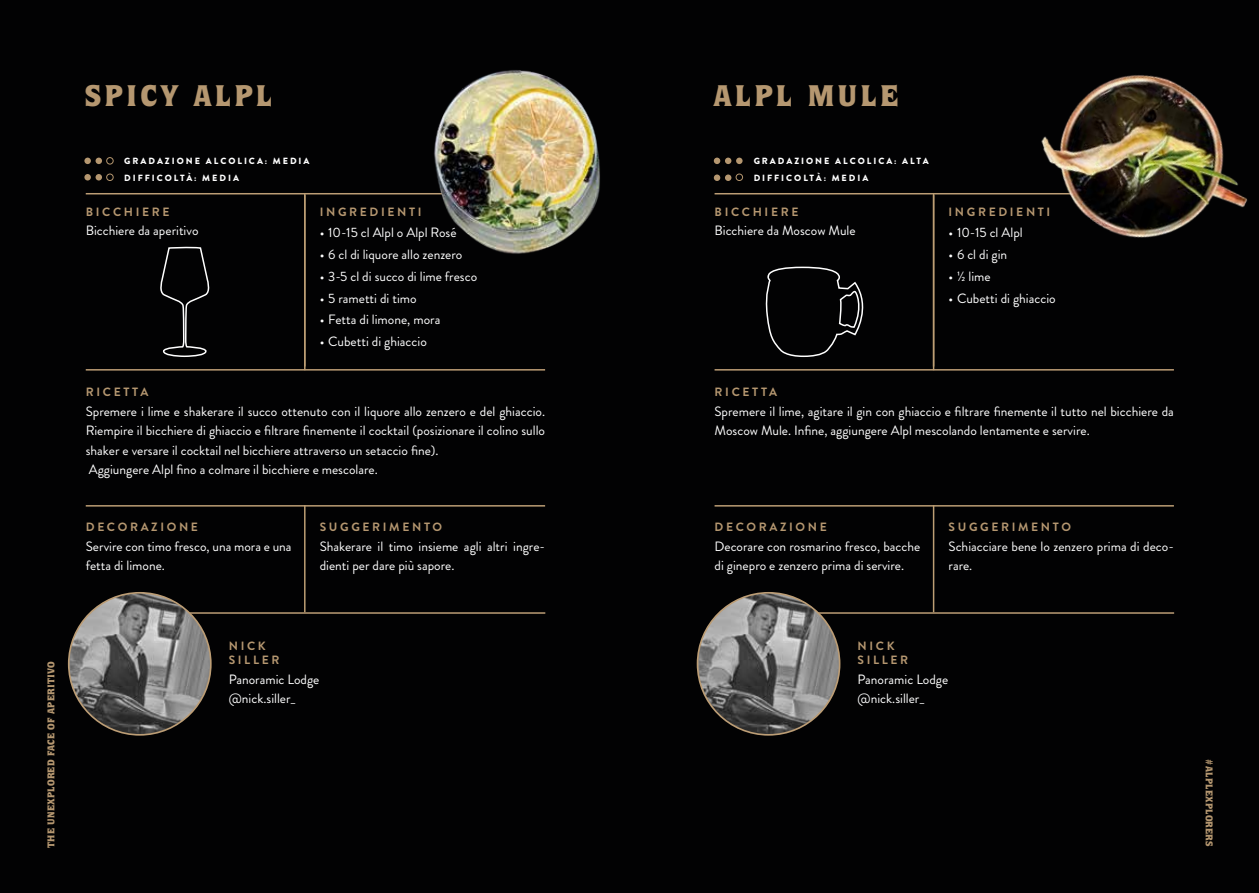
<style>
.page{position:relative;width:1259px;height:893px;background:#020203}
.page>*{position:absolute;margin:0;border:0;box-sizing:border-box;transform-origin:0 0}
.t1{font:900 30px "Quorum Std";letter-spacing:.1em;color:#b59770}
.t2{font:13.5px/19.5px "Brandon Grotesque";color:#fff}
.t3{font:700 12px/14.4px "Brandon Grotesque";letter-spacing:.22em;color:#b59770}
.t4{font:900 9.9px "Quorum Std";letter-spacing:.02em;color:#b59770}
.t5{font:900 9px/17px "Brandon Grotesque";letter-spacing:.22em;color:#fff}
</style>
<div class="page">
<hr style="left:714px;top:369px;width:460px;height:2px;background:#bc9d75">
<hr style="left:86px;top:369px;width:459px;height:2px;background:#bc9d75">
<hr style="left:714px;top:505px;width:460px;height:2px;background:#bc9d75">
<hr style="left:86px;top:505px;width:459px;height:2px;background:#bc9d75">
<hr style="left:768px;top:612px;width:406px;height:2px;background:#bc9d75">
<hr style="left:140px;top:612px;width:405px;height:2px;background:#bc9d75">
<hr style="left:714px;top:193px;width:460px;height:1px;background:#bc9d75">
<hr style="left:86px;top:193px;width:459px;height:1px;background:#bc9d75">
<hr style="left:933px;top:195px;width:1px;height:175px;background:#bc9e74">
<hr style="left:304px;top:195px;width:1px;height:175px;background:#bc9e74">
<hr style="left:933px;top:193px;width:1px;height:173px;background:#bc9e74">
<hr style="left:304px;top:193px;width:1px;height:173px;background:#bc9e74">
<hr style="left:933px;top:505px;width:1px;height:107px;background:#bc9e74">
<hr style="left:304px;top:505px;width:1px;height:107px;background:#bc9e74">
<div style="left:714px;top:174px;width:6px;height:7px;background:#b59770;border-radius:50%"></div>
<div style="left:725px;top:174px;width:6px;height:7px;background:#b59770;border-radius:50%"></div>
<svg style="left:714px;top:158px;width:28px;height:6px"></svg>
<div style="left:735px;top:174px;width:8px;height:7px;border:1px solid #b59770;border-radius:50%"></div>
<img style="left:699px;top:593px;width:140px;height:142px">
<img style="left:69px;top:593px;width:142px;height:140px">
<svg style="left:160px;top:247px;width:50px;height:110px"></svg>
<div style="left:84px;top:158px;width:7px;height:6px;background:#b59770;border-radius:50%"></div>
<div style="left:84px;top:174px;width:7px;height:7px;background:#b59770;border-radius:50%"></div>
<div style="left:96px;top:174px;width:6px;height:7px;background:#b59770;border-radius:50%"></div>
<svg style="left:96px;top:158px;width:16px;height:6px"></svg>
<div style="left:106px;top:174px;width:8px;height:7px;border:1px solid #b59770;border-radius:50%"></div>
<div style="left:106px;top:157px;width:8px;height:8px;border:1px solid #b59770;border-radius:50%"></div>
<img style="left:393px;top:70px;width:207px;height:184px">
<svg style="left:765px;top:266px;width:99px;height:91px"></svg>
<img style="left:1008px;top:75px;width:240px;height:163px">
<p class="t4" style="left:45px;top:848px;width:188px;rotate:-90deg">THE UNEXPLORED FACE OF APERITIVO</p>
<h1 class="t1" style="left:85px;top:77px;width:189px">SPICY ALPL</h1>
<h1 class="t1" style="left:713px;top:77px;width:186px">ALPL MULE</h1>
<p class="t5" style="left:124px;top:153px;width:187px">GRADAZIONE ALCOLICA: MEDIA<br>DIFFICOLTÀ: MEDIA</p>
<p class="t3" style="left:86px;top:205px;width:85px">BICCHIERE</p>
<p class="t2" style="left:86px;top:221px;width:114px">Bicchiere da aperitivo</p>
<p class="t3" style="left:320px;top:205px;width:103px">INGREDIENTI</p>
<p class="t2" style="left:320px;top:223px;width:138px">• 10-15 cl Alpl o Alpl Rosé</p>
<p class="t2" style="left:320px;top:245px;width:144px">• 6 cl di liquore allo zenzero</p>
<p class="t2" style="left:320px;top:267px;width:159px">• 3-5 cl di succo di lime fresco</p>
<p class="t2" style="left:320px;top:288px;width:99px">• 5 rametti di timo</p>
<p class="t2" style="left:320px;top:310px;width:122px">• Fetta di limone, mora</p>
<p class="t2" style="left:320px;top:332px;width:109px">• Cubetti di ghiaccio</p>
<p class="t5" style="left:753px;top:153px;width:176px">GRADAZIONE ALCOLICA: ALTA<br>DIFFICOLTÀ: MEDIA</p>
<p class="t3" style="left:714px;top:205px;width:85px">BICCHIERE</p>
<p class="t2" style="left:714px;top:221px;width:143px">Bicchiere da Moscow Mule</p>
<p class="t3" style="left:948px;top:205px;width:103px">INGREDIENTI</p>
<p class="t2" style="left:948px;top:223px;width:76px">• 10-15 cl Alpl</p>
<p class="t2" style="left:948px;top:245px;width:60px">• 6 cl di gin</p>
<p class="t2" style="left:948px;top:267px;width:44px">• ½ lime</p>
<p class="t2" style="left:948px;top:288px;width:109px">• Cubetti di ghiaccio</p>
<p class="t3" style="left:86px;top:385px;width:64px">RICETTA</p>
<p class="t2" style="left:86px;top:402px;width:461px">Spremere i lime e shakerare il succo ottenuto con il liquore allo zenzero e del ghiaccio.<br>Riempire il bicchiere di ghiaccio e filtrare finemente il cocktail (posizionare il colino sullo shaker e versare il cocktail nel bicchiere attraverso un setaccio fine).<br>Aggiungere Alpl fino a colmare il bicchiere e mescolare.</p>
<p class="t3" style="left:86px;top:520px;width:114px">DECORAZIONE</p>
<p class="t2" style="left:86px;top:536px;width:207px">Servire con timo fresco, una mora e una fetta di limone.</p>
<p class="t3" style="left:320px;top:520px;width:124px">SUGGERIMENTO</p>
<p class="t2" style="left:320px;top:536px;width:227px">Shakerare il timo insieme agli altri ingre&shy;dienti per dare più sapore.</p>
<p class="t3" style="left:229px;top:639px;width:52px">NICK<br>SILLER</p>
<p class="t2" style="left:229px;top:670px;width:92px">Panoramic Lodge @nick.siller_</p>
<p class="t3" style="left:714px;top:385px;width:64px">RICETTA</p>
<p class="t2" style="left:714px;top:402px;width:461px">Spremere il lime, agitare il gin con ghiaccio e filtrare finemente il tutto nel bicchiere da<br>Moscow Mule. Infine, aggiungere Alpl mescolando lentamente e servire.</p>
<p class="t3" style="left:714px;top:520px;width:114px">DECORAZIONE</p>
<p class="t2" style="left:714px;top:536px;width:207px">Decorare con rosmarino fresco, bacche di ginepro e zenzero prima di servire.</p>
<p class="t3" style="left:948px;top:520px;width:124px">SUGGERIMENTO</p>
<p class="t2" style="left:948px;top:536px;width:227px">Schiacciare bene lo zenzero prima di deco&shy;rare.</p>
<p class="t3" style="left:857px;top:639px;width:52px">NICK<br>SILLER</p>
<p class="t2" style="left:857px;top:670px;width:92px">Panoramic Lodge @nick.siller_</p>
<p class="t4" style="left:1215px;top:759px;width:89px;rotate:90deg">#ALPLEXPLORERS</p>
</div>
